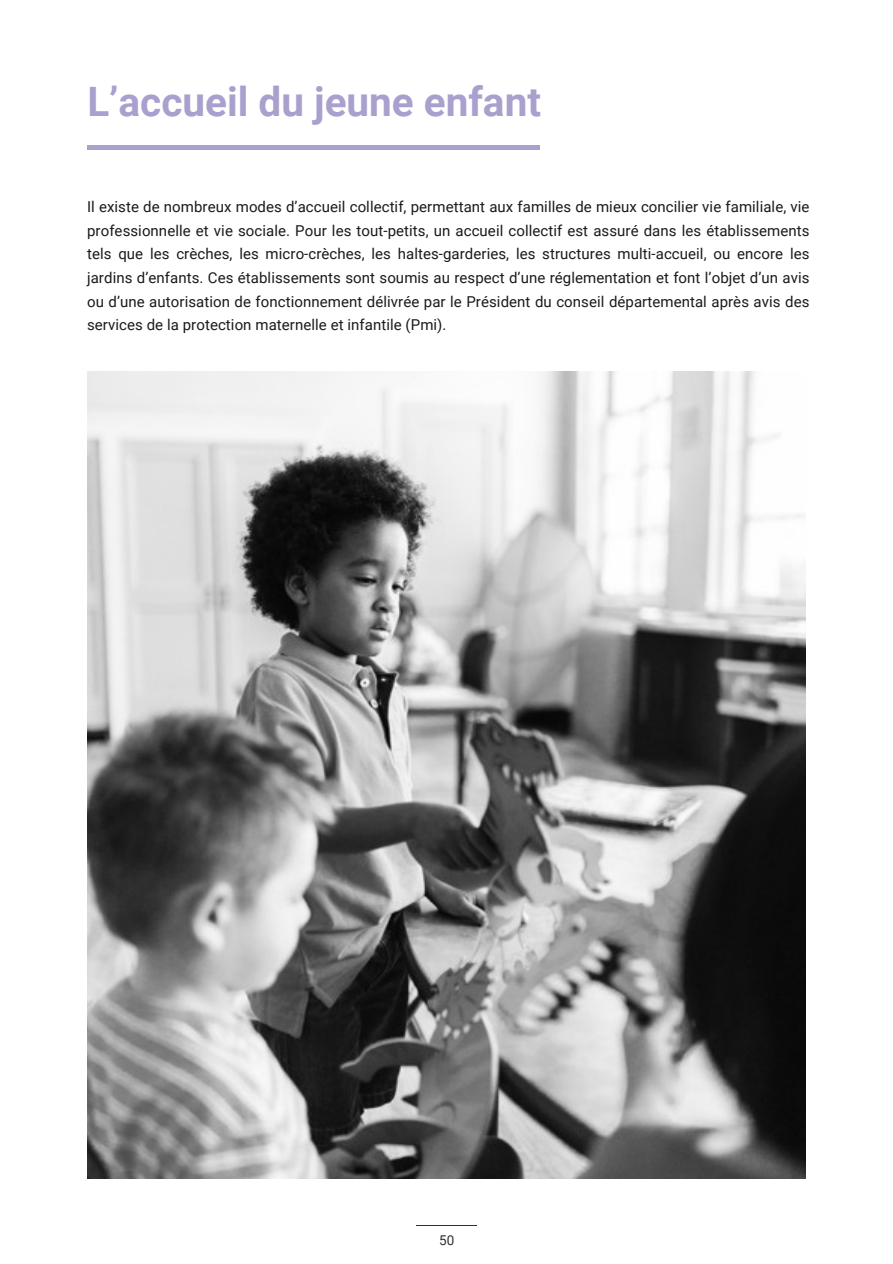
<style>
.page{position:relative;width:893px;height:1264px;background:#fff}
.page>*{position:absolute;margin:0;border:0;box-sizing:border-box;transform-origin:0 0}
.t1{font:700 40.5px "Roboto";color:#aaa0ce}
.t2{font:15px/23.7px "Roboto";letter-spacing:.005em;color:#1a1a1a;text-align:justify}
.t3{font:13.5px "Roboto";color:#2b3031}
</style>
<div class="page">
<hr style="left:87px;top:145px;width:453px;height:4px;background:#aaa0ce">
<hr style="left:416px;top:1225px;width:61px;height:1px;background:#2b3031">
<img style="left:87px;top:372px;width:718px;height:806px">
<h1 class="t1" style="left:87px;top:78px;width:455px">L’accueil du jeune enfant</h1>
<p class="t2" style="left:87px;top:195px;width:723px">Il existe de nombreux modes d’accueil collectif, permettant aux familles de mieux concilier vie familiale, vie professionnelle et vie sociale. Pour les tout-petits, un accueil collectif est assuré dans les établissements tels que les crèches, les micro-crèches, les haltes-garderies, les structures multi-accueil, ou encore les jardins d’enfants. Ces établissements sont soumis au respect d’une réglementation et font l’objet d’un avis ou d’une autorisation de fonctionnement délivrée par le Président du conseil départemental après avis des services de la protection maternelle et infantile (Pmi).</p>
<p class="t3" style="left:439px;top:1232px;width:17px">50</p>
</div>
